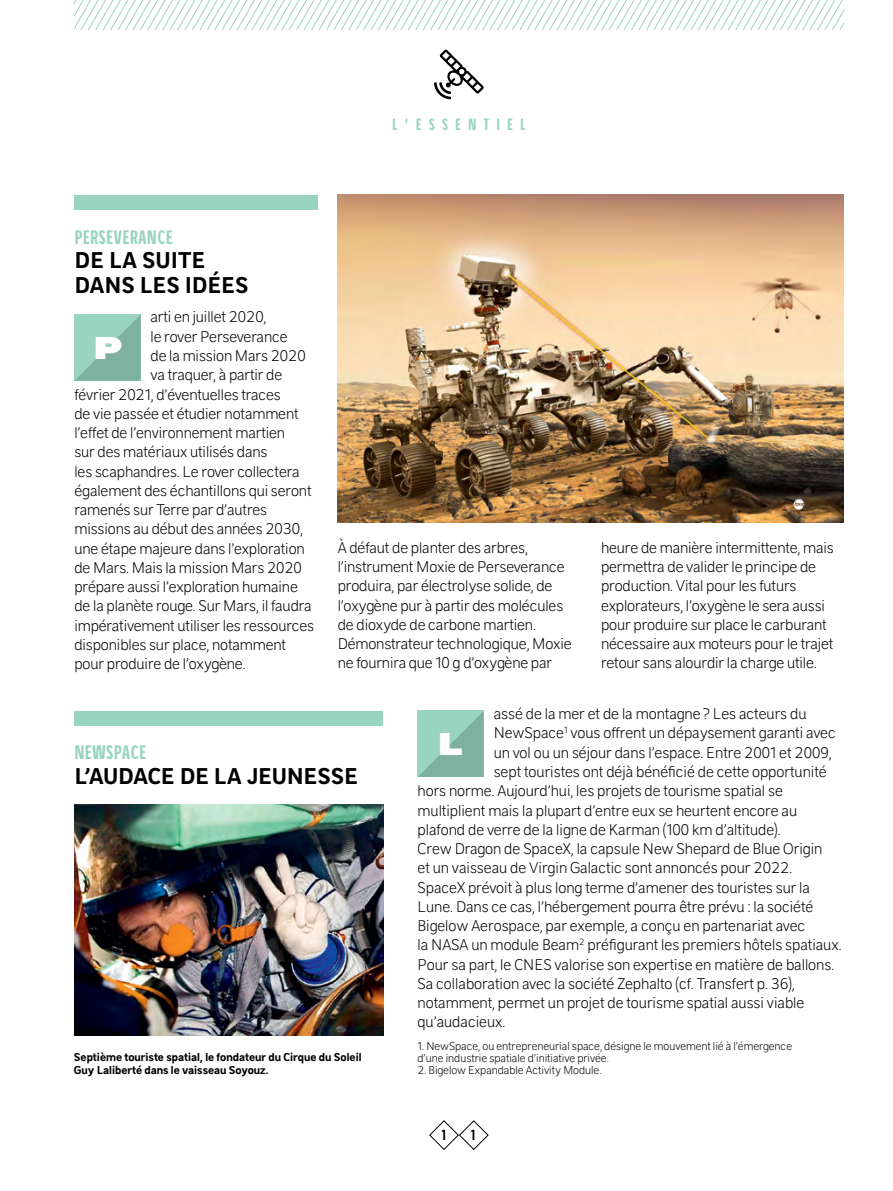
<style>
.page{position:relative;width:893px;height:1191px;background:#fff}
.page>*{position:absolute;margin:0;border:0;box-sizing:border-box;transform-origin:0 0}
.t1{font:33.95px "CNES Poster";color:#fff}
.t2{font:700 24.5px/24.5px "CNES Sans";letter-spacing:-.005em;color:#000}
.t3{font:700 21px "CNES Condensed";letter-spacing:.01em;color:#99d4c0}
.t4{font:700 17.5px "CNES Condensed";letter-spacing:.4em;color:#99d4c0}
.t5{font:300 16.62px/19.2px "CNES Sans";letter-spacing:-.005em;color:#000}
.t6{font:700 15.75px "CNES Condensed";color:#000}
.t7{font:300 12.25px/12.2px "CNES Sans";color:#000}
.t8{font:700 12.25px/12.2px "CNES Sans";color:#000}
</style>
<div class="page">
<svg style="left:74px;top:0;width:769px;height:30px"></svg>
<svg style="left:434px;top:49px;width:50px;height:50px"></svg>
<svg style="left:429px;top:1120px;width:60px;height:30px"></svg>
<div style="left:74px;top:195px;width:243px;height:15px;background:#99d4c0"></div>
<svg style="left:74px;top:314px;width:67px;height:67px;background:#8cc2b0"></svg>
<img style="left:337px;top:195px;width:506px;height:327px">
<div style="left:74px;top:711px;width:309px;height:14px;background:#99d4c0"></div>
<svg style="left:418px;top:711px;width:66px;height:66px;background:#8bc2b0"></svg>
<img style="left:74px;top:804px;width:309px;height:231px">
<p class="t4" style="left:392px;top:113px;width:135px">L’ESSENTIEL</p>
<p class="t3" style="left:74px;top:223px;width:100px">PERSEVERANCE</p>
<h2 class="t2" style="left:75px;top:248px;width:176px">DE LA SUITE<br>DANS LES IDÉES</h2>
<p class="t5" style="left:151px;top:307px;width:117px">arti en juillet 2020,</p>
<p class="t5" style="left:151px;top:326px;width:139px">le rover Perseverance</p>
<p class="t5" style="left:151px;top:346px;width:157px">de la mission Mars 2020</p>
<p class="t5" style="left:151px;top:365px;width:133px">va traquer, à partir de</p>
<p class="t5" style="left:74px;top:384px;width:208px">février 2021, d’éventuelles traces</p>
<p class="t5" style="left:74px;top:403px;width:226px">de vie passée et étudier notamment</p>
<p class="t5" style="left:74px;top:423px;width:212px">l’effet de l’environnement martien</p>
<p class="t5" style="left:74px;top:442px;width:195px">sur des matériaux utilisés dans</p>
<p class="t5" style="left:74px;top:461px;width:227px">les scaphandres. Le rover collectera</p>
<p class="t5" style="left:74px;top:480px;width:239px">également des échantillons qui seront</p>
<p class="t5" style="left:74px;top:500px;width:194px">ramenés sur Terre par d’autres</p>
<p class="t5" style="left:74px;top:519px;width:230px">missions au début des années 2030,</p>
<p class="t5" style="left:74px;top:538px;width:232px">une étape majeure dans l’exploration</p>
<p class="t5" style="left:74px;top:557px;width:229px">de Mars. Mais la mission Mars 2020</p>
<p class="t5" style="left:74px;top:577px;width:225px">prépare aussi l’exploration humaine</p>
<p class="t5" style="left:74px;top:596px;width:239px">de la planète rouge. Sur Mars, il faudra</p>
<p class="t5" style="left:74px;top:615px;width:241px">impérativement utiliser les ressources</p>
<p class="t5" style="left:74px;top:634px;width:213px">disponibles sur place, notamment</p>
<p class="t5" style="left:74px;top:654px;width:173px">pour produire de l’oxygène.</p>
<h1 class="t1" style="left:94px;top:322px;width:30px">P</h1>
<p class="t5" style="left:338px;top:537px;width:235px">À défaut de planter des arbres, l’instrument Moxie de Perseverance produira, par électrolyse solide, de l’oxygène pur à partir des molécules de dioxyde de carbone martien.<br>Démonstrateur technologique, Moxie ne fournira que 10 g d’oxygène par</p>
<p class="t5" style="left:601px;top:537px;width:234px">heure de manière intermittente, mais permettra de valider le principe de production. Vital pour les futurs explorateurs, l’oxygène le sera aussi pour produire sur place le carburant nécessaire aux moteurs pour le trajet retour sans alourdir la charge utile.</p>
<p class="t3" style="left:74px;top:739px;width:73px">NEWSPACE</p>
<h2 class="t2" style="left:75px;top:763px;width:285px">L’AUDACE DE LA JEUNESSE</h2>
<p class="t8" style="left:74px;top:1051px;width:289px">Septième touriste spatial, le fondateur du Cirque du Soleil<br>Guy Laliberté dans le vaisseau Soyouz.</p>
<p class="t5" style="left:494px;top:704px;width:314px">assé de la mer et de la montagne ? Les acteurs du</p>
<p class="t5" style="left:494px;top:723px;width:344px">NewSpace<sup>1</sup> vous offrent un dépaysement garanti avec</p>
<p class="t5" style="left:494px;top:742px;width:339px">un vol ou un séjour dans l’espace. Entre 2001 et 2009,</p>
<p class="t5" style="left:494px;top:761px;width:334px">sept touristes ont déjà bénéficié de cette opportunité</p>
<p class="t5" style="left:418px;top:781px;width:367px">hors norme. Aujourd’hui, les projets de tourisme spatial se</p>
<p class="t5" style="left:418px;top:800px;width:381px">multiplient mais la plupart d’entre eux se heurtent encore au</p>
<p class="t5" style="left:418px;top:819px;width:365px">plafond de verre de la ligne de Karman (100 km d’altitude).</p>
<p class="t5" style="left:418px;top:838px;width:406px">Crew Dragon de SpaceX, la capsule New Shepard de Blue Origin</p>
<p class="t5" style="left:418px;top:858px;width:376px">et un vaisseau de Virgin Galactic sont annoncés pour 2022.</p>
<p class="t5" style="left:418px;top:877px;width:394px">SpaceX prévoit à plus long terme d’amener des touristes sur la</p>
<p class="t5" style="left:418px;top:896px;width:397px">Lune. Dans ce cas, l’hébergement pourra être prévu : la société</p>
<p class="t5" style="left:418px;top:915px;width:389px">Bigelow Aerospace, par exemple, a conçu en partenariat avec</p>
<p class="t5" style="left:418px;top:935px;width:426px">la NASA un module Beam<sup>2</sup> préfigurant les premiers hôtels spatiaux.</p>
<p class="t5" style="left:418px;top:954px;width:418px">Pour sa part, le CNES valorise son expertise en matière de ballons.</p>
<p class="t5" style="left:418px;top:973px;width:379px">Sa collaboration avec la société Zephalto (cf. Transfert p. 36),</p>
<p class="t5" style="left:418px;top:992px;width:388px">notamment, permet un projet de tourisme spatial aussi viable</p>
<p class="t5" style="left:418px;top:1012px;width:89px">qu’audacieux.</p>
<p class="t7" style="left:418px;top:1039px;width:376px">1. NewSpace, ou entrepreneurial space, désigne le mouvement lié à l’émergence d’une industrie spatiale d’initiative privée.</p>
<p class="t7" style="left:418px;top:1063px;width:185px">2. Bigelow Expandable Activity Module.</p>
<h1 class="t1" style="left:439px;top:718px;width:26px">L</h1>
<p class="t6" style="left:442px;top:1124px;width:6px">1</p>
<p class="t6" style="left:471px;top:1124px;width:6px">1</p>
</div>
